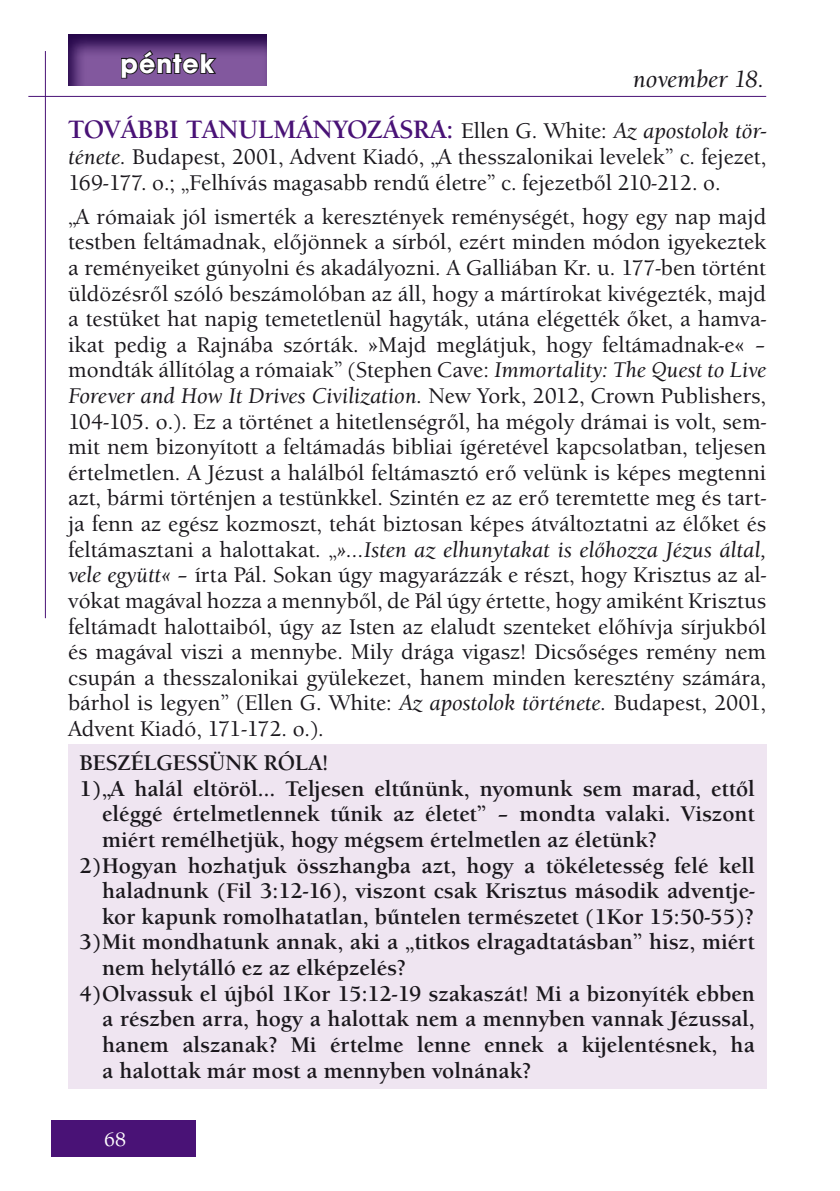
<style>
.page{position:relative;width:840px;height:1191px;background:#fff}
.page>*{position:absolute;margin:0;border:0;box-sizing:border-box;transform-origin:0 0}
.t1{font:700 28px "Avant Gar Got Itc TEE";letter-spacing:.04em;color:#fff}
.t2{font:700 26px "Berkeley Old Sty Itc TEE";color:#491276}
.t3{font:italic 500 24px "Berkeley Old Sty Itc TEE";color:#1a171c}
.t4{font:500 22px/25.6px "Berkeley Old Sty Itc TEE";color:#1a171c}
.t5{font:700 22px "Berkeley Old Sty Itc TEE";color:#1a171c}
.t6{font:500 20px "Berkeley Old Sty Itc TEE";color:#fff}
.s1{font-weight:500;font-size:22px;color:#1a171c}
.s2{font-weight:500;font-style:italic;font-size:22px;color:#1a171c}
.s3{font-style:italic}
</style>
<div class="page">
<div style="left:51px;top:1120px;width:145px;height:37px;background:#491276"></div>
<hr style="left:28px;top:96px;width:737px;height:1px;background:#491276">
<hr style="left:45px;top:51px;width:1px;height:567px;background:#491276">
<div style="left:68px;top:744px;width:697px;height:344px;background:#efe5f1"></div>
<svg style="left:68px;top:34px;width:199px;height:52px;background:#613b80"></svg>
<svg style="left:120px;top:49px;width:99px;height:31px;background:#5e4072"></svg>
<p class="t1" style="left:120px;top:46px;width:95px">péntek</p>
<p class="t2" style="left:68px;top:115px;width:699px">TOVÁBBI TANULMÁNYOZÁSRA: <span class="s1">Ellen G. White:</span> <span class="s2">Az apostolok tör-</span></p>
<p class="t4" style="left:68px;top:144px;width:699px"><span class="s3">ténete.</span> Budapest, 2001, Advent Kiadó, „A thesszalonikai levelek” c. fejezet,<br>169-177. o.; „Felhívás magasabb rendű életre” c. fejezetből 210-212. o.</p>
<p class="t4" style="left:68px;top:204px;width:699px;text-align:justify">„A rómaiak jól ismerték a keresztények reménységét, hogy egy nap majd testben feltámadnak, előjönnek a sírból, ezért minden módon igyekeztek a reményeiket gúnyolni és akadályozni. A Galliában Kr. u. 177-ben történt üldözésről szóló beszámolóban az áll, hogy a mártírokat kivégezték, majd a testüket hat napig temetetlenül hagyták, utána elégették őket, a hamva&shy;ikat pedig a Rajnába szórták. »Majd meglátjuk, hogy feltámadnak-e« – mondták állítólag a rómaiak” (Stephen Cave: <span class="s3">Immortality: The Quest to Live Forever and How It Drives Civilization.</span> New York, 2012, Crown Publishers, 104-105. o.). Ez a történet a hitetlenségről, ha mégoly drámai is volt, sem&shy;mit nem bizonyított a feltámadás bibliai ígéretével kapcsolatban, teljesen értelmetlen. A Jézust a halálból feltámasztó erő velünk is képes megtenni azt, bármi történjen a testünkkel. Szintén ez az erő teremtette meg és tart&shy;ja fenn az egész kozmoszt, tehát biztosan képes átváltoztatni az élőket és feltámasztani a halottakat. „<span class="s3">»…Isten az elhunytakat is előhozza Jézus által, vele együtt«</span> – írta Pál. Sokan úgy magyarázzák e részt, hogy Krisztus az al&shy;vókat magával hozza a mennyből, de Pál úgy értette, hogy amiként Krisztus feltámadt halottaiból, úgy az Isten az elaludt szenteket előhívja sírjukból és magával viszi a mennybe. Mily drága vigasz! Dicsőséges remény nem csupán a thesszalonikai gyülekezet, hanem minden keresztény számára, bárhol is legyen” (Ellen G. White: <span class="s3">Az apostolok története.</span> Budapest, 2001, Advent Kiadó, 171-172. o.).</p>
<p class="t5" style="left:79px;top:750px;width:250px">BESZÉLGESSÜNK RÓLA!</p>
<p class="t5" style="left:79px;top:775px;width:676px">1)„A halál eltöröl… Teljesen eltűnünk, nyomunk sem marad, ettől</p>
<p class="t5" style="left:102px;top:801px;width:654px">eléggé értelmetlennek tűnik az életet” – mondta valaki. Viszont</p>
<p class="t5" style="left:102px;top:827px;width:556px">miért remélhetjük, hogy mégsem értelmetlen az életünk?</p>
<p class="t5" style="left:79px;top:852px;width:676px">2)Hogyan hozhatjuk összhangba azt, hogy a tökéletesség felé kell</p>
<p class="t5" style="left:102px;top:878px;width:653px">haladnunk (Fil 3:12-16), viszont csak Krisztus második adventje-</p>
<p class="t5" style="left:102px;top:903px;width:652px">kor kapunk romolhatatlan, bűntelen természetet (1Kor 15:50-55)?</p>
<p class="t5" style="left:79px;top:929px;width:676px">3)Mit mondhatunk annak, aki a „titkos elragadtatásban” hisz, miért</p>
<p class="t5" style="left:102px;top:955px;width:305px">nem helytálló ez az elképzelés?</p>
<p class="t5" style="left:79px;top:980px;width:676px">4)Olvassuk el újból 1Kor 15:12-19 szakaszát! Mi a bizonyíték ebben</p>
<p class="t5" style="left:102px;top:1006px;width:653px">a részben arra, hogy a halottak nem a mennyben vannak Jézussal,</p>
<p class="t5" style="left:102px;top:1031px;width:653px">hanem alszanak? Mi értelme lenne ennek a kijelentésnek, ha</p>
<p class="t5" style="left:102px;top:1057px;width:430px">a halottak már most a mennyben volnának?</p>
<p class="t3" style="left:632px;top:65px;width:133px">november 18.</p>
<p class="t6" style="left:104px;top:1128px;width:24px">68</p>
</div>
